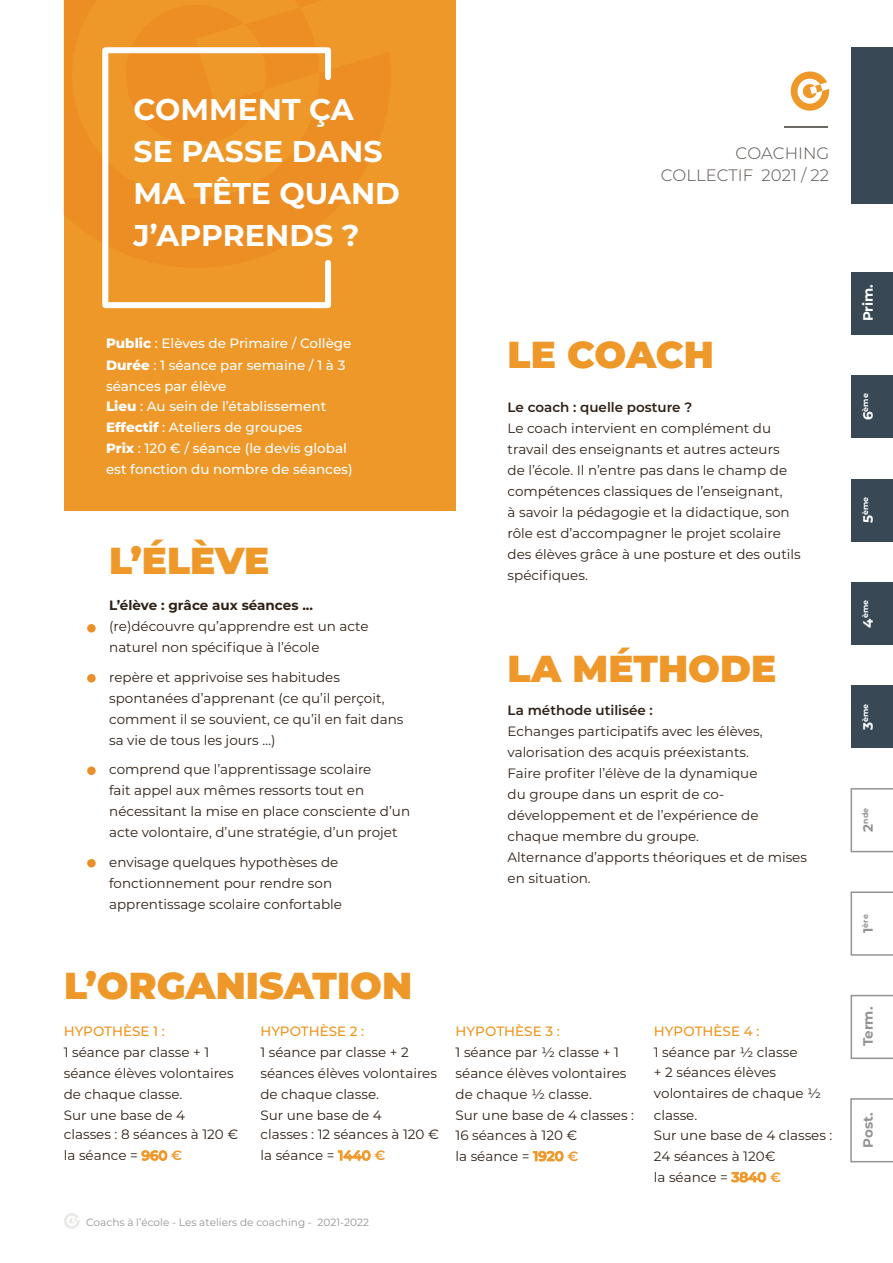
<style>
.page{position:relative;width:893px;height:1263px;background:#fff}
.page>*{position:absolute;margin:0;border:0;box-sizing:border-box;transform-origin:0 0}
.titres_filigranes{font:900 37.5px "Montserrat";color:#ef982a}
.titre_fiche{font:700 30px/42px "Montserrat";color:#fff}
.t1{font:300 16.5px/22.6px "Montserrat";color:#57514d;text-align:right}
.std{font:13.5px/21px "Montserrat";color:#2f2116}
.bullets_eleve{font:13.5px/21px "Montserrat";color:#2f2116}
.en_bref{font:500 13.5px/20.9px "Montserrat";color:#fff}
.organisations{font:13.5px/21px "Montserrat";color:#2f2116}
.std_sub{font:600 13.5px "Montserrat";color:#2f2116}
.std-2{font:700 13.5px "Montserrat";color:#2f2116}
.hypotheses{font:500 13.5px "Montserrat";color:#ee951e}
.classes_none{font:700 13.5px "Montserrat";color:#959391}
.classes_actives{font:700 13.5px "Montserrat";color:#fff}
.t2{font:10.5px "Montserrat";color:#959391}
.classes_actives-2{font:700 7.8px "Montserrat";letter-spacing:.005em;color:#fff}
.classes_none-2{font:700 7.8px "Montserrat";color:#959391}
.s1{font-weight:800}
.s2{font-weight:600;color:#ef982a}
.s3{font-weight:500;color:#ee951e}
.s4{font-size:13.5px}
</style>
<div class="page">
<svg style="left:64px;top:1213px;width:16px;height:16px"></svg>
<div style="left:64px;top:0;width:391px;height:510px;background:#ef982a"></div>
<div style="left:851px;top:47px;width:42px;height:157px;background:#384955"></div>
<svg style="left:790px;top:71px;width:40px;height:40px"></svg>
<hr style="left:784px;top:127px;width:43px;height:1px;background:#6c6864">
<svg style="left:102px;top:47px;width:229px;height:262px"></svg>
<div style="left:851px;top:272px;width:42px;height:63px;background:#384955"></div>
<div style="left:851px;top:375px;width:42px;height:63px;background:#384955"></div>
<div style="left:851px;top:479px;width:42px;height:62px;background:#384955"></div>
<div style="left:851px;top:582px;width:42px;height:63px;background:#384955"></div>
<div style="left:851px;top:685px;width:42px;height:63px;background:#384955"></div>
<svg style="left:851px;top:788px;width:42px;height:64px"></svg>
<svg style="left:851px;top:891px;width:42px;height:65px"></svg>
<svg style="left:850px;top:1098px;width:43px;height:64px"></svg>
<svg style="left:851px;top:995px;width:42px;height:64px"></svg>
<div style="left:87px;top:624px;width:9px;height:8px;background:#eb9029;border-radius:50%"></div>
<div style="left:87px;top:674px;width:9px;height:8px;background:#eb9029;border-radius:50%"></div>
<div style="left:87px;top:766px;width:9px;height:9px;background:#eb9029;border-radius:50%"></div>
<div style="left:87px;top:859px;width:9px;height:8px;background:#eb9029;border-radius:50%"></div>
<p class="titre_fiche" style="left:134px;top:87px;width:268px">COMMENT ÇA<br>SE PASSE DANS<br>MA TÊTE QUAND<br>J’APPRENDS ?</p>
<p class="t1" style="left:661px;top:141px;width:170px">COACHING<br>COLLECTIF 2021 / 22</p>
<p class="en_bref" style="left:106px;top:332px;width:247px"><span class="s1">Public</span> : Elèves de Primaire / Collège<br><span class="s1">Durée</span> : 1 séance par semaine / 1 à 3 séances par élève<br><span class="s1">Lieu</span> : Au sein de l’établissement<br><span class="s1">Effectif</span> : Ateliers de groupes<br><span class="s1">Prix</span> : 120 € / séance (le devis global</p>
<p class="en_bref" style="left:106px;top:458px;width:248px">est fonction du nombre de séances)</p>
<p class="titres_filigranes" style="left:109px;top:532px;width:162px">L’ÉLÈVE</p>
<p class="std-2" style="left:109px;top:596px;width:205px">L’élève : grâce aux séances ...</p>
<p class="bullets_eleve" style="left:109px;top:616px;width:261px">(re)découvre qu’apprendre est un acte naturel non spécifique à l’école</p>
<p class="bullets_eleve" style="left:109px;top:666px;width:296px">repère et apprivoise ses habitudes spontanées d’apprenant (ce qu’il perçoit, comment il se souvient, ce qu’il en fait dans sa vie de tous les jours …)</p>
<p class="bullets_eleve" style="left:109px;top:759px;width:302px">comprend que l’apprentissage scolaire<br>fait appel aux mêmes ressorts tout en nécessitant la mise en place consciente d’un acte volontaire, d’une stratégie, d’un projet</p>
<p class="bullets_eleve" style="left:109px;top:851px;width:234px">envisage quelques hypothèses de fonctionnement pour rendre son apprentissage scolaire confortable</p>
<p class="titres_filigranes" style="left:508px;top:326px;width:208px">LE COACH</p>
<p class="std_sub" style="left:508px;top:398px;width:186px">Le coach : quelle posture ?</p>
<p class="std" style="left:508px;top:418px;width:295px">Le coach intervient en complément du travail des enseignants et autres acteurs<br>de l’école. Il n’entre pas dans le champ de compétences classiques de l’enseignant,<br>à savoir la pédagogie et la didactique, son rôle est d’accompagner le projet scolaire des élèves grâce à une posture et des outils spécifiques.</p>
<p class="titres_filigranes" style="left:508px;top:640px;width:270px">LA MÉTHODE</p>
<p class="std_sub" style="left:508px;top:701px;width:147px">La méthode utilisée :</p>
<p class="std" style="left:508px;top:720px;width:256px">Echanges participatifs avec les élèves, valorisation des acquis préexistants.</p>
<p class="std" style="left:508px;top:762px;width:252px">Faire profiter l’élève de la dynamique du groupe dans un esprit de co&shy;développement et de l’expérience de chaque membre du groupe.</p>
<p class="std" style="left:508px;top:846px;width:301px">Alternance d’apports théoriques et de mises en situation.</p>
<p class="titres_filigranes" style="left:64px;top:957px;width:349px">L’ORGANISATION</p>
<p class="hypotheses" style="left:64px;top:1021px;width:103px">HYPOTHÈSE 1 :</p>
<p class="organisations" style="left:64px;top:1041px;width:171px">1 séance par classe + 1 séance élèves volontaires de chaque classe.</p>
<p class="organisations" style="left:64px;top:1104px;width:176px;line-height:19.6px">Sur une base de 4<br>classes : 8 séances à 120 €</p>
<p class="organisations" style="left:64px;top:1144px;width:120px">la séance = <span class="s2">960 €</span></p>
<p class="hypotheses" style="left:260px;top:1021px;width:105px">HYPOTHÈSE 2 :</p>
<p class="std" style="left:260px;top:1041px;width:178px">1 séance par classe + 2 séances élèves volontaires de chaque classe.</p>
<p class="std" style="left:260px;top:1104px;width:180px;line-height:19.6px">Sur une base de 4<br>classes : 12 séances à 120 €</p>
<p class="std" style="left:261px;top:1144px;width:126px">la séance = <span class="s2">1440 €</span></p>
<p class="std" style="left:456px;top:1020px;width:180px"><span class="s3">HYPOTHÈSE 3 :<br></span>1 séance par ½ classe + 1 séance élèves volontaires de chaque ½ classe.<br>Sur une base de 4 classes :<br>16 séances à 120 €<br>la séance = <span class="s2">1920 €</span></p>
<p class="t2" style="left:86px;top:1215px;width:284px">Coachs à l’école - Les ateliers de coaching - 2021-2022</p>
<p class="std" style="left:654px;top:1020px;width:169px"><span class="s3">HYPOTHÈSE 4 :<br></span>1 séance par ½ classe<br>+ 2 séances élèves volontaires de chaque ½ classe.</p>
<p class="std" style="left:654px;top:1124px;width:180px">Sur une base de 4 classes :<br>24 séances à 120€<br>la séance = <span class="s2">3840 €</span></p>
<p class="classes_actives" style="left:858px;top:321px;width:39px;rotate:-90deg">Prim.</p>
<p class="classes_actives-2" style="left:860px;top:420px;width:28px;rotate:-90deg"><span class="s4">6</span>ème</p>
<p class="classes_actives-2" style="left:860px;top:523px;width:28px;rotate:-90deg"><span class="s4">5</span>ème</p>
<p class="classes_actives-2" style="left:860px;top:628px;width:29px;rotate:-90deg"><span class="s4">4</span>ème</p>
<p class="classes_actives-2" style="left:860px;top:730px;width:28px;rotate:-90deg"><span class="s4">3</span>ème</p>
<p class="classes_none-2" style="left:860px;top:832px;width:25px;rotate:-90deg"><span class="s4">2</span>nde</p>
<p class="classes_none-2" style="left:860px;top:933px;width:20px;rotate:-90deg"><span class="s4">1</span>ère</p>
<p class="classes_none" style="left:858px;top:1046px;width:41px;rotate:-90deg">Term.</p>
<p class="classes_none" style="left:858px;top:1148px;width:37px;rotate:-90deg">Post.</p>
</div>
